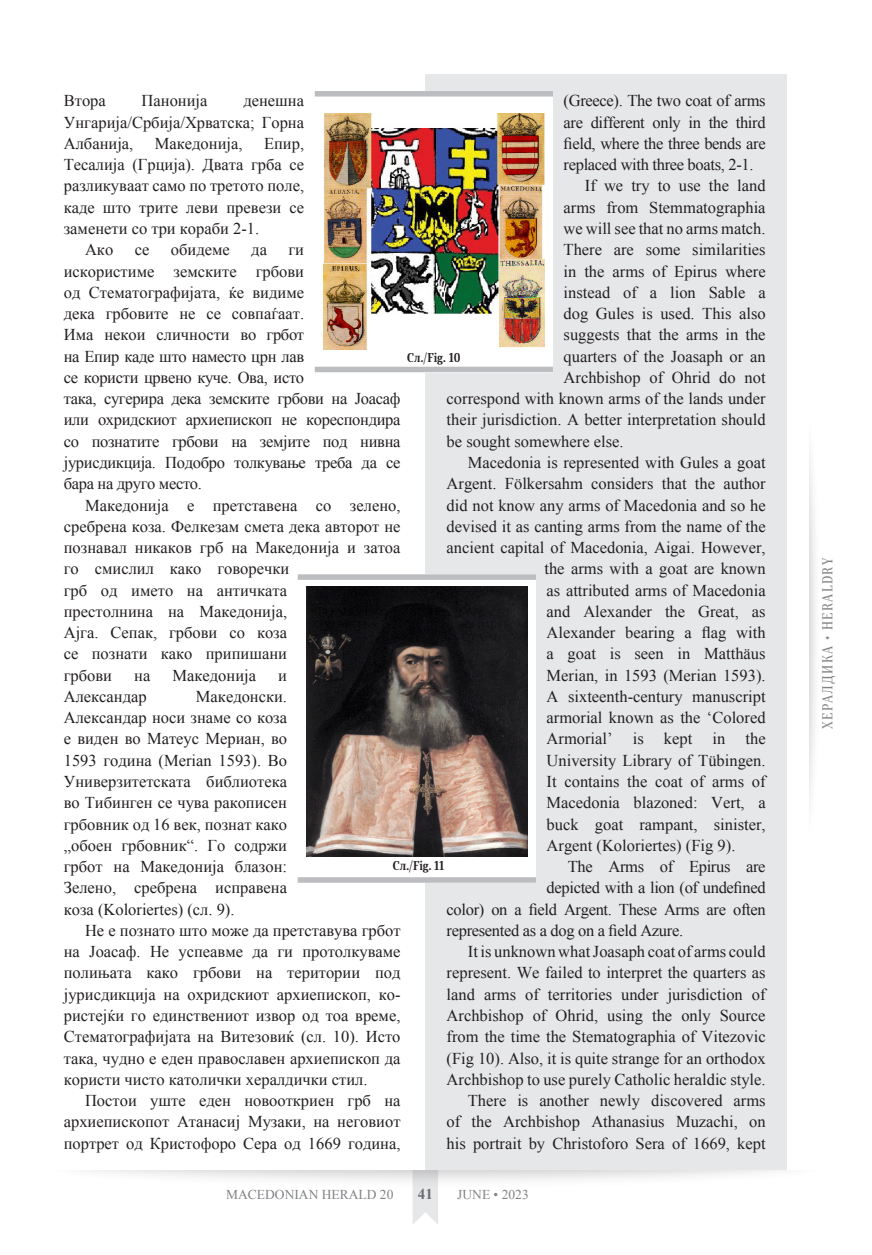
<style>
.page{position:relative;width:872px;height:1255px;background:#fff}
.page>*{position:absolute;margin:0;border:0;box-sizing:border-box;transform-origin:0 0}
._1_ГЛАВЕН_ТЕКСТ{font:16.5px/21.3px "Times New Roman";color:#231f20;text-align:justify}
._1_ГЛАВЕН_ТЕКСТ-2{font:16.5px/21.3px "Times New Roman";letter-spacing:-.02em;color:#231f20}
.t1{font:700 15px "Times New Roman";color:#6c6d70}
.t2{font:13.5px "Times New Roman";color:#808285}
.t3{font:13.5px "Skola Serif Cn";letter-spacing:.1em;color:#808285}
.ПОД_СЛИКА_1{font:700 12px "Skola Serif Cn";color:#231f20}
</style>
<div class="page">
<img style="left:90px;top:1170px;width:692px;height:54px">
<div style="left:425px;top:74px;width:362px;height:1095px;background:#e6e7e9"></div>
<div style="left:315px;top:91px;width:238px;height:281px;background:#fff"></div>
<div style="left:315px;top:91px;width:238px;height:6px;background:#bcbdc0"></div>
<div style="left:315px;top:367px;width:238px;height:5px;background:#bcbdc0"></div>
<img style="left:324px;top:113px;width:220px;height:236px">
<div style="left:298px;top:574px;width:238px;height:308px;background:#fff"></div>
<div style="left:298px;top:574px;width:238px;height:6px;background:#bcbdc0"></div>
<div style="left:298px;top:877px;width:238px;height:5px;background:#bcbdc0"></div>
<img style="left:307px;top:586px;width:220px;height:270px">
<p class="_1_ГЛАВЕН_ТЕКСТ" style="left:64px;top:90px;width:44px">Втора</p>
<p class="_1_ГЛАВЕН_ТЕКСТ" style="left:142px;top:90px;width:67px">Панонија</p>
<p class="_1_ГЛАВЕН_ТЕКСТ" style="left:563px;top:90px;width:203px">(Greece). The two coat of arms are different only in the third field, where the three bends are replaced with three boats, 2-1.</p>
<p class="_1_ГЛАВЕН_ТЕКСТ" style="left:585px;top:175px;width:182px">If we try to use the land</p>
<p class="_1_ГЛАВЕН_ТЕКСТ" style="left:563px;top:196px;width:203px">arms from Stemmatographia</p>
<p class="_1_ГЛАВЕН_ТЕКСТ" style="left:563px;top:217px;width:203px">we will see that no arms match.</p>
<p class="_1_ГЛАВЕН_ТЕКСТ" style="left:563px;top:239px;width:203px">There are some similarities</p>
<p class="_1_ГЛАВЕН_ТЕКСТ" style="left:563px;top:260px;width:203px">in the arms of Epirus where</p>
<p class="_1_ГЛАВЕН_ТЕКСТ" style="left:563px;top:281px;width:203px">instead of a lion Sable a</p>
<p class="_1_ГЛАВЕН_ТЕКСТ" style="left:563px;top:302px;width:203px">dog Gules is used. This also</p>
<p class="_1_ГЛАВЕН_ТЕКСТ" style="left:563px;top:324px;width:203px">suggests that the arms in the</p>
<p class="_1_ГЛАВЕН_ТЕКСТ" style="left:563px;top:345px;width:203px">quarters of the Joasaph or an</p>
<p class="_1_ГЛАВЕН_ТЕКСТ" style="left:563px;top:366px;width:203px">Archbishop of Ohrid do not</p>
<p class="_1_ГЛАВЕН_ТЕКСТ" style="left:446px;top:388px;width:320px">correspond with known arms of the lands under</p>
<p class="_1_ГЛАВЕН_ТЕКСТ" style="left:446px;top:409px;width:320px">their jurisdiction. A better interpretation should</p>
<p class="_1_ГЛАВЕН_ТЕКСТ" style="left:446px;top:430px;width:178px">be sought somewhere else.</p>
<p class="_1_ГЛАВЕН_ТЕКСТ" style="left:468px;top:451px;width:299px">Macedonia is represented with Gules a goat</p>
<p class="_1_ГЛАВЕН_ТЕКСТ" style="left:446px;top:473px;width:320px">Argent. Fölkersahm considers that the author</p>
<p class="_1_ГЛАВЕН_ТЕКСТ" style="left:446px;top:494px;width:320px">did not know any arms of Macedonia and so he</p>
<p class="_1_ГЛАВЕН_ТЕКСТ" style="left:446px;top:515px;width:320px">devised it as canting arms from the name of the</p>
<p class="_1_ГЛАВЕН_ТЕКСТ" style="left:446px;top:536px;width:320px">ancient capital of Macedonia, Aigai. However,</p>
<p class="_1_ГЛАВЕН_ТЕКСТ" style="left:544px;top:558px;width:223px">the arms with a goat are known</p>
<p class="_1_ГЛАВЕН_ТЕКСТ" style="left:546px;top:579px;width:220px">as attributed arms of Macedonia</p>
<p class="_1_ГЛАВЕН_ТЕКСТ" style="left:546px;top:600px;width:220px">and Alexander the Great, as</p>
<p class="_1_ГЛАВЕН_ТЕКСТ" style="left:546px;top:621px;width:220px">Alexander bearing a flag with</p>
<p class="_1_ГЛАВЕН_ТЕКСТ" style="left:546px;top:643px;width:220px">a goat is seen in Matthäus</p>
<p class="_1_ГЛАВЕН_ТЕКСТ" style="left:546px;top:664px;width:220px">Merian, in 1593 (Merian 1593).</p>
<p class="_1_ГЛАВЕН_ТЕКСТ" style="left:546px;top:685px;width:220px">A sixteenth-century manuscript</p>
<p class="_1_ГЛАВЕН_ТЕКСТ" style="left:546px;top:706px;width:220px">armorial known as the ‘Colored</p>
<p class="_1_ГЛАВЕН_ТЕКСТ" style="left:546px;top:728px;width:220px">Armorial’ is kept in the</p>
<p class="_1_ГЛАВЕН_ТЕКСТ" style="left:546px;top:749px;width:220px">University Library of Tübingen.</p>
<p class="_1_ГЛАВЕН_ТЕКСТ" style="left:546px;top:770px;width:221px">It contains the coat of arms of</p>
<p class="_1_ГЛАВЕН_ТЕКСТ" style="left:546px;top:791px;width:220px">Macedonia blazoned: Vert, a</p>
<p class="_1_ГЛАВЕН_ТЕКСТ" style="left:546px;top:813px;width:220px">buck goat rampant, sinister,</p>
<p class="_1_ГЛАВЕН_ТЕКСТ" style="left:546px;top:834px;width:190px">Argent (Koloriertes) (Fig 9).</p>
<p class="_1_ГЛАВЕН_ТЕКСТ-2" style="left:568px;top:855px;width:199px">The Arms of Epirus are</p>
<p class="_1_ГЛАВЕН_ТЕКСТ-2" style="left:546px;top:876px;width:221px">depicted with a lion (of undefined</p>
<p class="_1_ГЛАВЕН_ТЕКСТ-2" style="left:446px;top:898px;width:320px">color) on a field Argent. These Arms are often</p>
<p class="_1_ГЛАВЕН_ТЕКСТ-2" style="left:446px;top:919px;width:238px">represented as a dog on a field Azure.</p>
<p class="_1_ГЛАВЕН_ТЕКСТ" style="left:446px;top:940px;width:320px;text-indent:21px">It is unknown what Joasaph coat of arms could represent. We failed to interpret the quarters as land arms of territories under jurisdiction of Archbishop of Ohrid, using the only Source from the time the Stematographia of Vitezovic (Fig 10). Also, it is quite strange for an orthodox Archbishop to use purely Catholic heraldic style.</p>
<p class="_1_ГЛАВЕН_ТЕКСТ" style="left:446px;top:1089px;width:320px;text-indent:21px">There is another newly discovered arms of the Archbishop Athanasius Muzachi, on his portrait by Christoforo Sera of 1669, kept</p>
<p class="_1_ГЛАВЕН_ТЕКСТ" style="left:64px;top:90px;width:242px;text-indent:180px">денешна Унгарија/Србија/Хрватска; Горна Албанија,</p>
<p class="_1_ГЛАВЕН_ТЕКСТ" style="left:155px;top:132px;width:89px">Македонија,</p>
<p class="_1_ГЛАВЕН_ТЕКСТ" style="left:64px;top:132px;width:242px;text-indent:200px">Епир, Тесалија (Грција). Двата грба се разликуваат само по третото поле, каде што трите леви превези се заменети со три кораби 2-1.</p>
<p class="_1_ГЛАВЕН_ТЕКСТ" style="left:85px;top:239px;width:30px">Ако</p>
<p class="_1_ГЛАВЕН_ТЕКСТ" style="left:135px;top:239px;width:16px">се</p>
<p class="_1_ГЛАВЕН_ТЕКСТ" style="left:171px;top:239px;width:60px">обидеме</p>
<p class="_1_ГЛАВЕН_ТЕКСТ" style="left:251px;top:239px;width:17px">да</p>
<p class="_1_ГЛАВЕН_ТЕКСТ-2" style="left:64px;top:239px;width:338px;text-indent:225px">ги<br>искористиме земските грбови<br>од Стематографијата, ќе видиме<br>дека грбовите не се совпаѓаат.<br>Има некои сличности во грбот<br>на Епир каде што наместо црн лав<br>се користи црвено куче. Ова, исто<br>така, сугерира дека земските грбови на Јоасаф или охридскиот архиепископ не кореспондира со познатите грбови на земјите под нивна јурисдикција. Подобро толкување треба да се бара на друго место.</p>
<p class="_1_ГЛАВЕН_ТЕКСТ" style="left:64px;top:494px;width:338px;text-align:left;text-indent:21px">Македонија е претставена со зелено, сребрена коза. Фелкезам смета дека авторот не познавал никаков грб на Македонија и затоа го смислил како говоречки<br>грб од името на античката<br>престолнина на Македонија,<br>Ајга. Сепак, грбови со коза<br>се познати како припишани<br>грбови</p>
<p class="ПОД_СЛИКА_1" style="left:407px;top:351px;width:55px">Сл./Fig. 10</p>
<p class="_1_ГЛАВЕН_ТЕКСТ" style="left:134px;top:664px;width:18px">на</p>
<p class="_1_ГЛАВЕН_ТЕКСТ" style="left:172px;top:664px;width:85px">Македонија</p>
<p class="_1_ГЛАВЕН_ТЕКСТ" style="left:278px;top:664px;width:10px">и</p>
<p class="_1_ГЛАВЕН_ТЕКСТ" style="left:64px;top:685px;width:84px">Александар</p>
<p class="_1_ГЛАВЕН_ТЕКСТ" style="left:64px;top:685px;width:225px;text-indent:132px">Македонски.<br>Александар носи знаме со коза е виден во Матеус Мериан, во 1593 година (Merian 1593). Во Универзитетската библиотека во Тибинген се чува ракописен грбовник од 16 век, познат како „обоен грбовник“. Го содржи грбот на Македонија блазон:<br>Зелено, сребрена исправена коза (Koloriertes) (сл. 9).</p>
<p class="_1_ГЛАВЕН_ТЕКСТ" style="left:64px;top:919px;width:338px;text-indent:21px">Не е познато што може да претставува грбот на Јоасаф. Не успеавме да ги протолкуваме полињата како грбови на територии под јурисдикција на охридскиот архиепископ, ко&shy;ристејќи го единствениот извор од тоа време, Стематографијата на Витезовиќ (сл. 10). Исто така, чудно е еден православен архиепископ да користи чисто католички хералдички стил.</p>
<p class="_1_ГЛАВЕН_ТЕКСТ" style="left:64px;top:1089px;width:338px;text-indent:21px">Постои уште еден новооткриен грб на архиепископот Атанасиј Музаки, на неговиот портрет од Кристофоро Сера од 1669 година,</p>
<p class="ПОД_СЛИКА_1" style="left:393px;top:858px;width:53px">Сл./Fig. 11</p>
<p class="t2" style="left:226px;top:1184px;width:169px">MACEDONIAN HERALD 20</p>
<p class="t1" style="left:418px;top:1183px;width:16px">41</p>
<p class="t2" style="left:457px;top:1184px;width:73px">JUNE • 2023</p>
<p class="t3" style="left:819px;top:729px;width:173px;rotate:-90deg">ХЕРАЛДИКА • HERALDRY</p>
</div>
